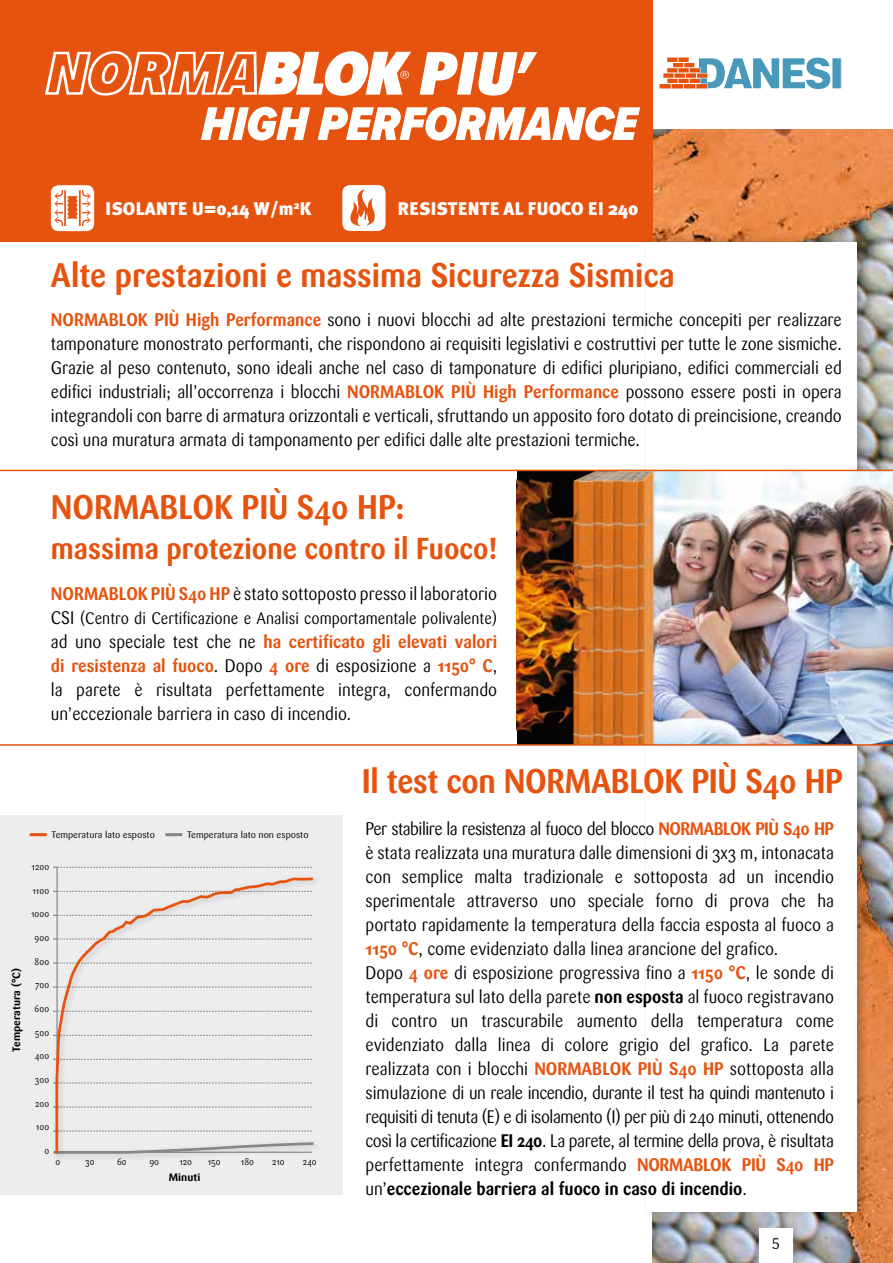
<style>
.page{position:relative;width:893px;height:1263px;background:#fff}
.page>*{position:absolute;margin:0;border:0;box-sizing:border-box;transform-origin:0 0}
.t1{font:700 33.75px "Sari";color:#e6530f;scale:.9 1}
.t2{font:700 30px "Sari";color:#e6530f;scale:.9 1}
.t3{font:900 18.3px "Meta Plus";color:#fff}
.t4{font:18px/24px "Sari";color:#000;text-align:justify;scale:.9 1}
.t5{font:16.5px "Sari";color:#000;scale:.9 1}
.t6{font:15px "Sari";color:#000}
.t7{font:700 10.65px "Sari";color:#000}
.t8{font:900 10.65px "Meta Plus";color:#fff}
.t9{font:9.6px "Sari";color:#000;scale:.9 1}
.t10{font:9.45px "Sari";color:#000}
.s1{font-size:18.3px}
.s2{font-weight:700;color:#e6530f}
.s3{font-size:18px}
.s4{font-weight:700}
</style>
<div class="page">
<img style="left:652px;top:130px;width:241px;height:1133px">
<div style="left:0;top:0;width:652px;height:242px;background:#e6530f"></div>
<svg style="left:420px;top:52px;width:117px;height:44px"></svg>
<svg style="left:45px;top:51px;width:366px;height:45px"></svg>
<svg style="left:201px;top:107px;width:439px;height:34px"></svg>
<div style="left:642px;top:234px;width:228px;height:986px;background:#000;opacity:.25"></div>
<div style="left:646px;top:242px;width:211px;height:970px;background:#fff"></div>
<div style="left:832px;top:58px;width:9px;height:31px;background:#4898b9"></div>
<svg style="left:659px;top:57px;width:172px;height:32px"></svg>
<div style="left:342px;top:185px;width:44px;height:46px;background:#fff;border-radius:8px"></div>
<svg style="left:350px;top:189px;width:25px;height:38px"></svg>
<div style="left:51px;top:185px;width:43px;height:46px;background:#fff;border-radius:8px"></div>
<svg style="left:55px;top:190px;width:35px;height:36px"></svg>
<img style="left:673px;top:471px;width:220px;height:273px">
<img style="left:622px;top:454px;width:51px;height:290px">
<img style="left:517px;top:469px;width:105px;height:275px">
<hr style="left:0;top:744px;width:893px;height:2px;background:#e6530f">
<hr style="left:0;top:470px;width:893px;height:1px;background:#e6530f">
<div style="left:0;top:815px;width:342px;height:379px;background:#ededed"></div>
<svg style="left:53px;top:867px;width:259px;height:1px"></svg>
<hr style="left:56px;top:867px;width:2px;height:285px;background:#878787">
<div style="left:52px;top:874px;width:270px;height:288px;background:#ededed"></div>
<svg style="left:54px;top:876px;width:261px;height:279px"></svg>
<hr style="left:31px;top:833px;width:15px;height:3px;background:#e6530f">
<hr style="left:166px;top:833px;width:15px;height:3px;background:#878787">
<div style="left:759px;top:1229px;width:34px;height:34px;background:#fff"></div>
<p class="t3" style="left:105px;top:198px;width:190px">ISOLANTE U=0,14 W/m</p>
<p class="t3" style="left:398px;top:198px;width:242px">RESISTENTE AL FUOCO EI 240</p>
<p class="t8" style="left:294px;top:199px;width:19px">2<span class="s1">K</span></p>
<h1 class="t1" style="left:51px;top:255px;width:695px">Alte prestazioni e massima Sicurezza Sismica</h1>
<p class="t4" style="left:51px;top:307px;width:880px"><span class="s2">NORMABLOK PIÙ High Performance</span> sono i nuovi blocchi ad alte prestazioni termiche concepiti per realizzare tamponature monostrato performanti, che rispondono ai requisiti legislativi e costruttivi per tutte le zone sismiche.<br>Grazie al peso contenuto, sono ideali anche nel caso di tamponature di edifici pluripiano, edifici commerciali ed edifici industriali; all’occorrenza i blocchi <span class="s2">NORMABLOK PIÙ High Performance</span> possono essere posti in opera integrandoli con barre di armatura orizzontali e verticali, sfruttando un apposito foro dotato di preincisione, creando così una muratura armata di tamponamento per edifici dalle alte prestazioni termiche.</p>
<h1 class="t1" style="left:51px;top:486px;width:394px">NORMABLOK PIÙ S40 HP:</h1>
<h2 class="t2" style="left:51px;top:530px;width:498px">massima protezione contro il Fuoco!</h2>
<p class="t4" style="left:51px;top:582px;width:497px"><span class="s2">NORMABLOK PIÙ S40 HP</span> è stato sottoposto presso il laboratorio</p>
<p class="t5" style="left:51px;top:609px;width:497px"><span class="s3">CSI</span> (Centro di Certificazione e Analisi comportamentale polivalente)</p>
<p class="t4" style="left:51px;top:630px;width:497px">ad uno speciale test che ne <span class="s2">ha certificato gli elevati valori di resistenza al fuoco</span>. Dopo <span class="s2">4 ore</span> di esposizione a <span class="s2">1150° C</span>, la parete è risultata perfettamente integra, confermando un’eccezionale barriera in caso di incendio.</p>
<p class="t10" style="left:52px;top:829px;width:105px">Temperatura lato esposto</p>
<p class="t10" style="left:187px;top:829px;width:123px">Temperatura lato non esposto</p>
<p class="t7" style="left:10px;top:1052px;width:85px;rotate:-90deg">Temperatura (°C)</p>
<p class="t9" style="left:32px;top:861px;width:21px">1200</p>
<p class="t9" style="left:32px;top:885px;width:20px">1100</p>
<p class="t9" style="left:31px;top:908px;width:22px">1000</p>
<p class="t9" style="left:35px;top:932px;width:18px">900</p>
<p class="t9" style="left:35px;top:956px;width:18px">800</p>
<p class="t9" style="left:35px;top:979px;width:17px">700</p>
<p class="t9" style="left:35px;top:1003px;width:18px">600</p>
<p class="t9" style="left:35px;top:1027px;width:18px">500</p>
<p class="t9" style="left:35px;top:1050px;width:18px">400</p>
<p class="t9" style="left:35px;top:1074px;width:17px">300</p>
<p class="t9" style="left:35px;top:1098px;width:17px">200</p>
<p class="t9" style="left:36px;top:1121px;width:16px">100</p>
<p class="t9" style="left:44px;top:1145px;width:7px">0</p>
<p class="t9" style="left:56px;top:1156px;width:7px">0</p>
<p class="t9" style="left:85px;top:1156px;width:12px">30</p>
<p class="t9" style="left:117px;top:1156px;width:12px">60</p>
<p class="t9" style="left:149px;top:1156px;width:12px">90</p>
<p class="t9" style="left:179px;top:1156px;width:16px">120</p>
<p class="t9" style="left:208px;top:1156px;width:16px">150</p>
<p class="t9" style="left:241px;top:1156px;width:16px">180</p>
<p class="t9" style="left:272px;top:1156px;width:16px">210</p>
<p class="t9" style="left:303px;top:1156px;width:17px">240</p>
<p class="t7" style="left:169px;top:1171px;width:33px">Minuti</p>
<h1 class="t1" style="left:362px;top:761px;width:536px">Il test con NORMABLOK PIÙ S40 HP</h1>
<p class="t4" style="left:365px;top:817px;width:522px;text-align:left">Per stabilire la resistenza al fuoco del blocco <span class="s2">NORMABLOK PIÙ S40 HP </span>è stata realizzata una muratura dalle dimensioni di 3x3 m, intonacata con semplice malta tradizionale e sottoposta ad un incendio sperimentale attraverso uno speciale forno di prova che ha portato rapidamente la temperatura della faccia esposta al fuoco a <span class="s2">1150 °C</span>, come evidenziato dalla linea arancione del grafico.<br>Dopo <span class="s2">4 ore</span> di esposizione progressiva fino a <span class="s2">1150 °C</span>, le sonde di temperatura sul lato della parete <span class="s4">non esposta</span> al fuoco registravano di contro un trascurabile aumento della temperatura come evidenziato dalla linea di colore grigio del grafico. La parete realizzata con i blocchi <span class="s2">NORMABLOK PIÙ S40 HP</span> sottoposta alla simulazione di un reale incendio, durante il test ha quindi mantenuto i requisiti di tenuta (E) e di isolamento (I) per più di 240 minuti, ottenendo così la certificazione <span class="s4">EI 240</span>. La parete, al termine della prova, è risultata perfettamente integra confermando <span class="s2">NORMABLOK PIÙ S40 HP </span>un’<span class="s4">eccezionale barriera al fuoco in caso di incendio</span>.</p>
<p class="t6" style="left:772px;top:1232px;width:10px">5</p>
</div>
